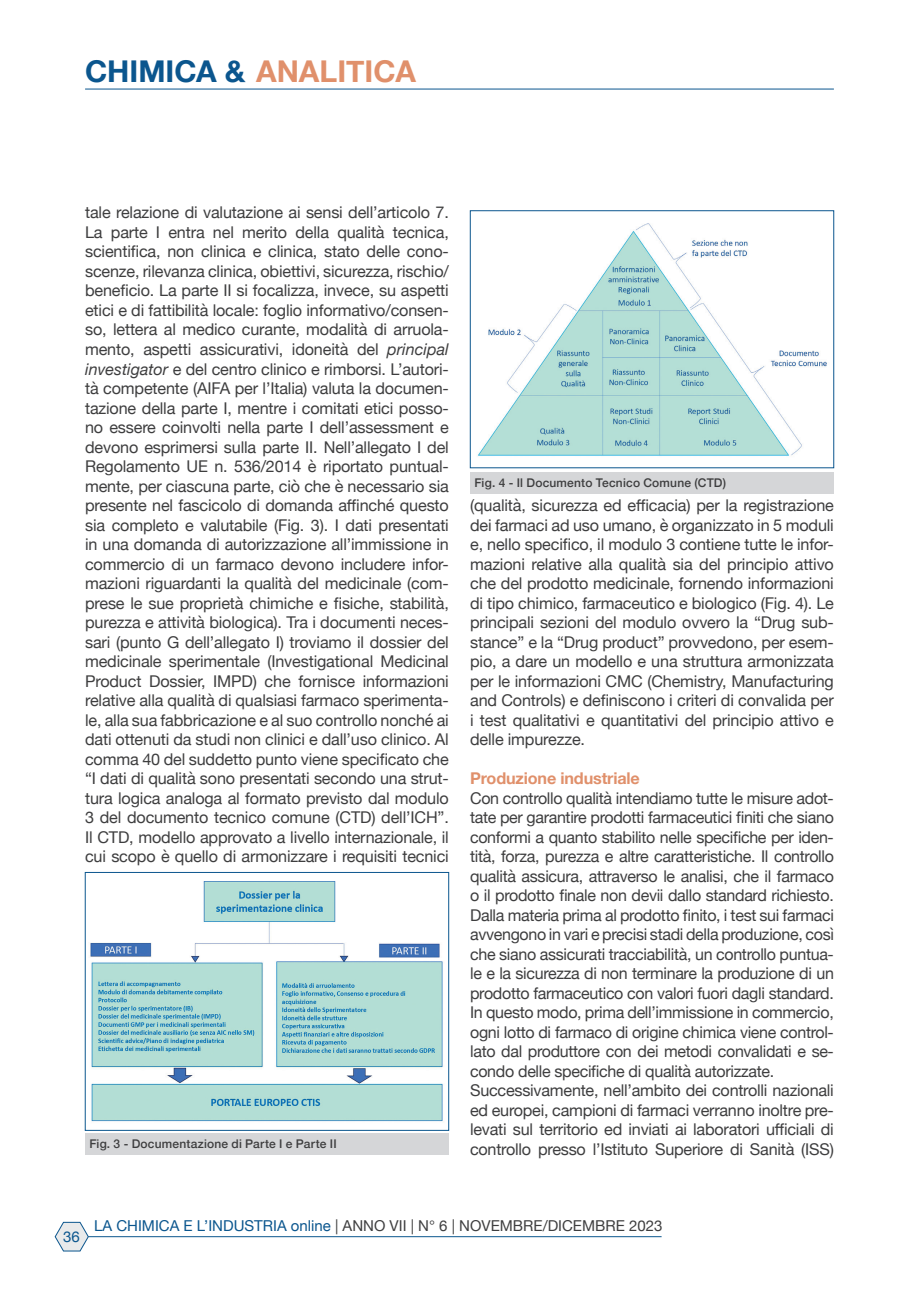
<style>
.page{position:relative;width:919px;height:1289px;background:#fff}
.page>*{position:absolute;margin:0;border:0;box-sizing:border-box;transform-origin:0 0}
.t1{font:700 30px "Helvetica Neue";color:#e0906b}
.Body_Text_2{font:16.2px/19.5px "Helvetica Neue";letter-spacing:-.01em;color:#3e3e3f;text-align:justify}
.Body_Text_2-2{font:700 16.2px "Helvetica Neue";letter-spacing:-.01em;color:#e0906b}
.t2{font:15px "Helvetica Neue";color:#3e3e3f}
.t3{font:15px "Helvetica Neue";color:#0b568e}
.Dida{font:500 12px "Helvetica Neue";letter-spacing:.015em;color:#3e3e3f}
.s1{color:#0b568e}
.s2{font-style:italic}
</style>
<div class="page">
<hr style="left:85px;top:89px;width:748px;height:1px;background:#0b568e">
<svg style="left:55px;top:1222px;width:33px;height:29px"></svg>
<hr style="left:88px;top:1236px;width:573px;height:1px;background:#0b568e">
<img style="left:90px;top:881px;width:353px;height:241px">
<div style="left:85px;top:872px;width:364px;height:258px;border:1px solid #0b568e"></div>
<div style="left:85px;top:1133px;width:364px;height:21px;background:#d5d6d8"></div>
<img style="left:477px;top:223px;width:350px;height:233px">
<div style="left:470px;top:210px;width:363px;height:258px;border:1px solid #0b568e"></div>
<div style="left:470px;top:472px;width:363px;height:21px;background:#d5d6d8"></div>
<h1 class="t1" style="left:85px;top:48px;width:332px"><span class="s1">CHIMICA &amp;</span> ANALITICA</h1>
<p class="Body_Text_2" style="left:85px;top:204px;width:365px">tale relazione di valutazione ai sensi dell’articolo 7.</p>
<p class="Body_Text_2" style="left:85px;top:223px;width:365px">La parte I entra nel merito della qualità tecnica, scientifica, non clinica e clinica, stato delle cono&shy;scenze, rilevanza clinica, obiettivi, sicurezza, rischio/ beneficio. La parte II si focalizza, invece, su aspetti etici e di fattibilità locale: foglio informativo/consen&shy;so, lettera al medico curante, modalità di arruola&shy;mento, aspetti assicurativi, idoneità del <span class="s2">principal investigator</span> e del centro clinico e rimborsi. L’autori&shy;tà competente (AIFA per l’Italia) valuta la documen&shy;tazione della parte I, mentre i comitati etici posso&shy;no essere coinvolti nella parte I dell’assessment e devono esprimersi sulla parte II. Nell’allegato I del Regolamento UE n. 536/2014 è riportato puntual&shy;mente, per ciascuna parte, ciò che è necessario sia presente nel fascicolo di domanda affinché questo sia completo e valutabile (Fig. 3). I dati presentati in una domanda di autorizzazione all’immissione in commercio di un farmaco devono includere infor&shy;mazioni riguardanti la qualità del medicinale (com&shy;prese le sue proprietà chimiche e fisiche, stabilità, purezza e attività biologica). Tra i documenti neces&shy;sari (punto G dell’allegato I) troviamo il dossier del medicinale sperimentale (Investigational Medicinal Product Dossier, IMPD) che fornisce informazioni relative alla qualità di qualsiasi farmaco sperimenta&shy;le, alla sua fabbricazione e al suo controllo nonché ai dati ottenuti da studi non clinici e dall’uso clinico. Al comma 40 del suddetto punto viene specificato che “I dati di qualità sono presentati secondo una strut&shy;tura logica analoga al formato previsto dal modulo 3 del documento tecnico comune (CTD) dell’ICH”.<br>Il CTD, modello approvato a livello internazionale, il cui scopo è quello di armonizzare i requisiti tecnici</p>
<p class="Dida" style="left:89px;top:1134px;width:249px">Fig. 3 - Documentazione di Parte I e Parte II</p>
<p class="Dida" style="left:474px;top:472px;width:253px">Fig. 4 - Il Documento Tecnico Comune (CTD)</p>
<p class="Body_Text_2" style="left:470px;top:496px;width:365px">(qualità, sicurezza ed efficacia) per la registrazione dei farmaci ad uso umano, è organizzato in 5 moduli e, nello specifico, il modulo 3 contiene tutte le infor&shy;mazioni relative alla qualità sia del principio attivo che del prodotto medicinale, fornendo informazioni di tipo chimico, farmaceutico e biologico (Fig. 4). Le principali sezioni del modulo ovvero la “Drug sub&shy;stance” e la “Drug product” provvedono, per esem&shy;pio, a dare un modello e una struttura armonizzata per le informazioni CMC (Chemistry, Manufacturing and Controls) e definiscono i criteri di convalida per i test qualitativi e quantitativi del principio attivo e delle impurezze.</p>
<p class="Body_Text_2-2" style="left:470px;top:765px;width:171px">Produzione industriale</p>
<p class="Body_Text_2" style="left:470px;top:789px;width:365px">Con controllo qualità intendiamo tutte le misure adot&shy;tate per garantire prodotti farmaceutici finiti che siano conformi a quanto stabilito nelle specifiche per iden&shy;tità, forza, purezza e altre caratteristiche. Il controllo qualità assicura, attraverso le analisi, che il farmaco o il prodotto finale non devii dallo standard richiesto.<br>Dalla materia prima al prodotto finito, i test sui farmaci avvengono in vari e precisi stadi della produzione, così che siano assicurati tracciabilità, un controllo puntua&shy;le e la sicurezza di non terminare la produzione di un prodotto farmaceutico con valori fuori dagli standard.<br>In questo modo, prima dell’immissione in commercio, ogni lotto di farmaco di origine chimica viene control&shy;lato dal produttore con dei metodi convalidati e se&shy;condo delle specifiche di qualità autorizzate.</p>
<p class="Body_Text_2" style="left:470px;top:1081px;width:365px">Successivamente, nell’ambito dei controlli nazionali ed europei, campioni di farmaci verranno inoltre pre&shy;levati sul territorio ed inviati ai laboratori ufficiali di controllo presso l’Istituto Superiore di Sanità (ISS)</p>
<p class="t3" style="left:63px;top:1225px;width:18px">36</p>
<p class="t2" style="left:94px;top:1214px;width:569px"><span class="s1">LA CHIMICA E L’INDUSTRIA online</span> | ANNO VII | N° 6 | NOVEMBRE/DICEMBRE 2023</p>
</div>
